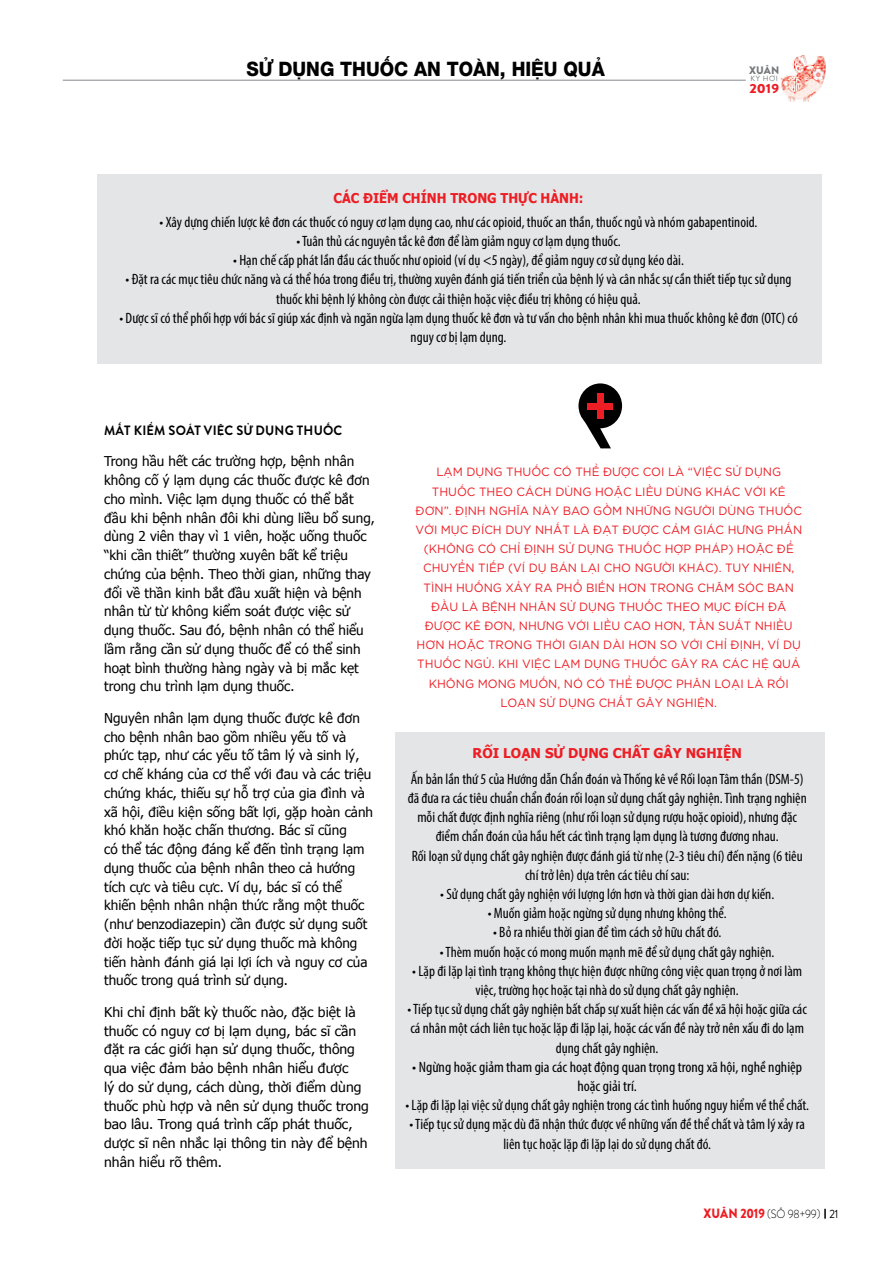
<style>
.page{position:relative;width:893px;height:1263px;background:#fff}
.page>*{position:absolute;margin:0;border:0;box-sizing:border-box;transform-origin:0 0}
.t1{font:500 19.95px "Dep Helvetica";color:#000;scale:.93 1}
.t2{font:condensed 15px/19.2px "Myriad Pro";color:#000;text-align:center}
.t3{font:condensed 15px/19.2px "Myriad Pro";color:#000;text-align:center;scale:1.05 1}
.t4{font:13.5px/18.8px "Tahoma";color:#000}
.t5{font:700 13.5px "Tahoma";color:#ed1d24;scale:.95 1}
.t6{font:700 13.5px "DO Brandon Grotesque";letter-spacing:.015em;color:#000;scale:.95 1}
.t7{font:700 13.5px "Tahoma";color:#ed1d24}
.t8{font:900 13.2px "DO Brandon Grotesque";color:#ed1d24;scale:1.09 1}
.t9{font:12px/19.2px "Gotham Vnu";color:#ed1d24;text-align:center}
.t10{font:300 12px "DO Brandon Grotesque";color:#000;scale:.9 1}
.t11{font:900 10.8px "DO Brandon Grotesque";color:#757779}
.t12{font:7.5px "DO Brandon Grotesque";color:#757779}
.s1{font-weight:900;font-size:13.5px;color:#ed1d24}
.s2{font-weight:400}
</style>
<div class="page">
<svg style="left:824px;top:1209px;width:2px;height:9px"></svg>
<hr style="left:63px;top:80px;width:683px;height:1px;background:#939598">
<img style="left:778px;top:55px;width:48px;height:47px">
<div style="left:98px;top:174px;width:724px;height:190px;background:#e4e5e6"></div>
<div style="left:578px;top:383px;width:44px;height:45px;background:#000;border-radius:50%"></div>
<svg style="left:584px;top:421px;width:27px;height:27px"></svg>
<div style="left:597px;top:393px;width:6px;height:26px;background:#ed1d24"></div>
<div style="left:588px;top:403px;width:25px;height:6px;background:#ed1d24"></div>
<div style="left:395px;top:732px;width:430px;height:437px;background:#e4e5e6"></div>
<h1 class="t1" style="left:247px;top:55px;width:387px">SỬ DỤNG THUỐC AN TOÀN, HIỆU QUẢ</h1>
<p class="t11" style="left:749px;top:62px;width:32px">XUÂN</p>
<p class="t12" style="left:750px;top:73px;width:29px">KỶ hợi</p>
<p class="t8" style="left:750px;top:79px;width:29px">2019</p>
<p class="t5" style="left:333px;top:188px;width:265px">CÁC ĐIỂM CHÍNH TRONG THỰC HÀNH:</p>
<p class="t2" style="left:160px;top:212px;width:599px">• Xây dựng chiến lược kê đơn các thuốc có nguy cơ lạm dụng cao, như các opioid, thuốc an thần, thuốc ngủ và nhóm gabapentinoid.</p>
<p class="t2" style="left:296px;top:231px;width:326px">• Tuân thủ các nguyên tắc kê đơn để làm giảm nguy cơ lạm dụng thuốc.</p>
<p class="t2" style="left:233px;top:250px;width:452px">• Hạn chế cấp phát lần đầu các thuốc như opioid (ví dụ &lt;5 ngày), để giảm nguy cơ sử dụng kéo dài.</p>
<p class="t2" style="left:126px;top:270px;width:667px">• Đặt ra các mục tiêu chức năng và cá thể hóa trong điều trị, thường xuyên đánh giá tiến triển của bệnh lý và cân nhắc sự cần thiết tiếp tục sử dụng thuốc khi bệnh lý không còn được cải thiện hoặc việc điều trị không có hiệu quả.</p>
<p class="t2" style="left:119px;top:308px;width:680px">• Dược sĩ có thể phối hợp với bác sĩ giúp xác định và ngăn ngừa lạm dụng thuốc kê đơn và tư vấn cho bệnh nhân khi mua thuốc không kê đơn (OTC) có nguy cơ bị lạm dụng.</p>
<p class="t6" style="left:104px;top:421px;width:252px">MẤT KIỂM SOÁT VIỆC SỬ DỤNG THUỐC</p>
<p class="t4" style="left:104px;top:451px;width:272px">Trong hầu hết các trường hợp, bệnh nhân không cố ý lạm dụng các thuốc được kê đơn cho mình. Việc lạm dụng thuốc có thể bắt đầu khi bệnh nhân đôi khi dùng liều bổ sung, dùng 2 viên thay vì 1 viên, hoặc uống thuốc “khi cần thiết” thường xuyên bất kể triệu chứng của bệnh. Theo thời gian, những thay đổi về thần kinh bắt đầu xuất hiện và bệnh nhân từ từ không kiểm soát được việc sử dụng thuốc. Sau đó, bệnh nhân có thể hiểu lầm rằng cần sử dụng thuốc để có thể sinh hoạt bình thường hàng ngày và bị mắc kẹt trong chu trình lạm dụng thuốc.</p>
<p class="t4" style="left:104px;top:708px;width:270px">Nguyên nhân lạm dụng thuốc được kê đơn cho bệnh nhân bao gồm nhiều yếu tố và phức tạp, như các yếu tố tâm lý và sinh lý, cơ chế kháng của cơ thể với đau và các triệu chứng khác, thiếu sự hỗ trợ của gia đình và xã hội, điều kiện sống bất lợi, gặp hoàn cảnh khó khăn hoặc chấn thương. Bác sĩ cũng<br>có thể tác động đáng kể đến tình trạng lạm dụng thuốc của bệnh nhân theo cả hướng tích cực và tiêu cực. Ví dụ, bác sĩ có thể khiến bệnh nhân nhận thức rằng một thuốc (như benzodiazepin) cần được sử dụng suốt đời hoặc tiếp tục sử dụng thuốc mà không tiến hành đánh giá lại lợi ích và nguy cơ của thuốc trong quá trình sử dụng.</p>
<p class="t4" style="left:104px;top:1002px;width:266px">Khi chỉ định bất kỳ thuốc nào, đặc biệt là thuốc có nguy cơ bị lạm dụng, bác sĩ cần đặt ra các giới hạn sử dụng thuốc, thông qua việc đảm bảo bệnh nhân hiểu được<br>lý do sử dụng, cách dùng, thời điểm dùng thuốc phù hợp và nên sử dụng thuốc trong bao lâu. Trong quá trình cấp phát thuốc, dược sĩ nên nhắc lại thông tin này để bệnh nhân hiểu rõ thêm.</p>
<p class="t9" style="left:415px;top:462px;width:388px">LẠM DỤNG THUỐC CÓ THỂ ĐƯỢC COI LÀ “VIỆC SỬ DỤNG THUỐC THEO CÁCH DÙNG HOẶC LIỀU DÙNG KHÁC VỚI KÊ ĐƠN”. ĐỊN H NGHĨA NÀY BAO GỒM N HỮNG NGƯỜI DÙNG THUỐC VỚI MỤC ĐÍCH DUY N HẤT LÀ ĐẠT ĐƯỢC CẢM GIÁC HƯNG PHẤN (KHÔNG CÓ CHỈ ĐỊN H SỬ DỤNG THUỐC HỢP PHÁP) HOẶC ĐỂ CHUYỂN TIẾP (VÍ DỤ BÁN LẠI CHO NGƯỜI KHÁC). TUY N HIÊN, TÌN H HUỐNG XẢY RA PHỔ BIẾN HƠN TRONG CHĂM SÓC BAN ĐẦU LÀ BỆN H N HÂN SỬ DỤNG THUỐC THEO MỤC ĐÍCH ĐÃ ĐƯỢC KÊ ĐƠN, N HƯNG VỚI LIỀU CAO HƠN, TẦN SUẤT N HIỀU HƠN HOẶC TRONG THỜI GIAN DÀI HƠN SO VỚI CHỈ ĐỊN H, VÍ DỤ THUỐC NGỦ. KHI VIỆC LẠM DỤNG THUỐC GÂY RA CÁC HỆ QUẢ KHÔNG MONG MUỐN, NÓ CÓ THỂ ĐƯỢC PHÂN LOẠI LÀ RỐI LOẠN SỬ DỤNG CHẤT GÂY NGHIỆN.</p>
<p class="t7" style="left:473px;top:743px;width:271px">RỐI LOẠN SỬ DỤNG CHẤT GÂY NGHIỆN</p>
<p class="t2" style="left:408px;top:769px;width:401px">Ấn bản lần thứ 5 của Hướng dẫn Chẩn đoán và Thống kê về Rối loạn Tâm thần (DSM-5) đã đưa ra các tiêu chuẩn chẩn đoán rối loạn sử dụng chất gây nghiện. Tình trạng nghiện mỗi chất được định nghĩa riêng (như rối loạn sử dụng rượu hoặc opioid), nhưng đặc điểm chẩn đoán của hầu hết các tình trạng lạm dụng là tương đương nhau.<br>Rối loạn sử dụng chất gây nghiện được đánh giá từ nhẹ (2-3 tiêu chí) đến nặng (6 tiêu chí trở lên) dựa trên các tiêu chí sau:</p>
<p class="t2" style="left:440px;top:884px;width:336px">• Sử dụng chất gây nghiện với lượng lớn hơn và thời gian dài hơn dự kiến.</p>
<p class="t2" style="left:488px;top:903px;width:241px">• Muốn giảm hoặc ngừng sử dụng nhưng không thể.</p>
<p class="t2" style="left:493px;top:922px;width:230px">• Bỏ ra nhiều thời gian để tìm cách sở hữu chất đó.</p>
<p class="t2" style="left:440px;top:942px;width:336px">• Thèm muốn hoặc có mong muốn mạnh mẽ để sử dụng chất gây nghiện.</p>
<p class="t2" style="left:412px;top:961px;width:391px">• Lặp đi lặp lại tình trạng không thực hiện được những công việc quan trọng ở nơi làm việc, trường học hoặc tại nhà do sử dụng chất gây nghiện.</p>
<p class="t2" style="left:407px;top:999px;width:401px">• Tiếp tục sử dụng chất gây nghiện bất chấp sự xuất hiện các vấn đề xã hội hoặc giữa các cá nhân một cách liên tục hoặc lặp đi lặp lại, hoặc các vấn đề này trở nên xấu đi do lạm dụng chất gây nghiện.</p>
<p class="t3" style="left:412px;top:1057px;width:373px">• Ngừng hoặc giảm tham gia các hoạt động quan trọng trong xã hội, nghề nghiệp hoặc giải trí.</p>
<p class="t2" style="left:405px;top:1095px;width:405px">• Lặp đi lặp lại việc sử dụng chất gây nghiện trong các tình huống nguy hiểm về thể chất.</p>
<p class="t2" style="left:409px;top:1114px;width:397px">• Tiếp tục sử dụng mặc dù đã nhận thức được về những vấn đề thể chất và tâm lý xảy ra liên tục hoặc lặp đi lặp lại do sử dụng chất đó.</p>
<p class="t10" style="left:703px;top:1206px;width:151px"><span class="s1">XUÂN 2019</span> (số 98+99) <span class="s2">21</span></p>
</div>
